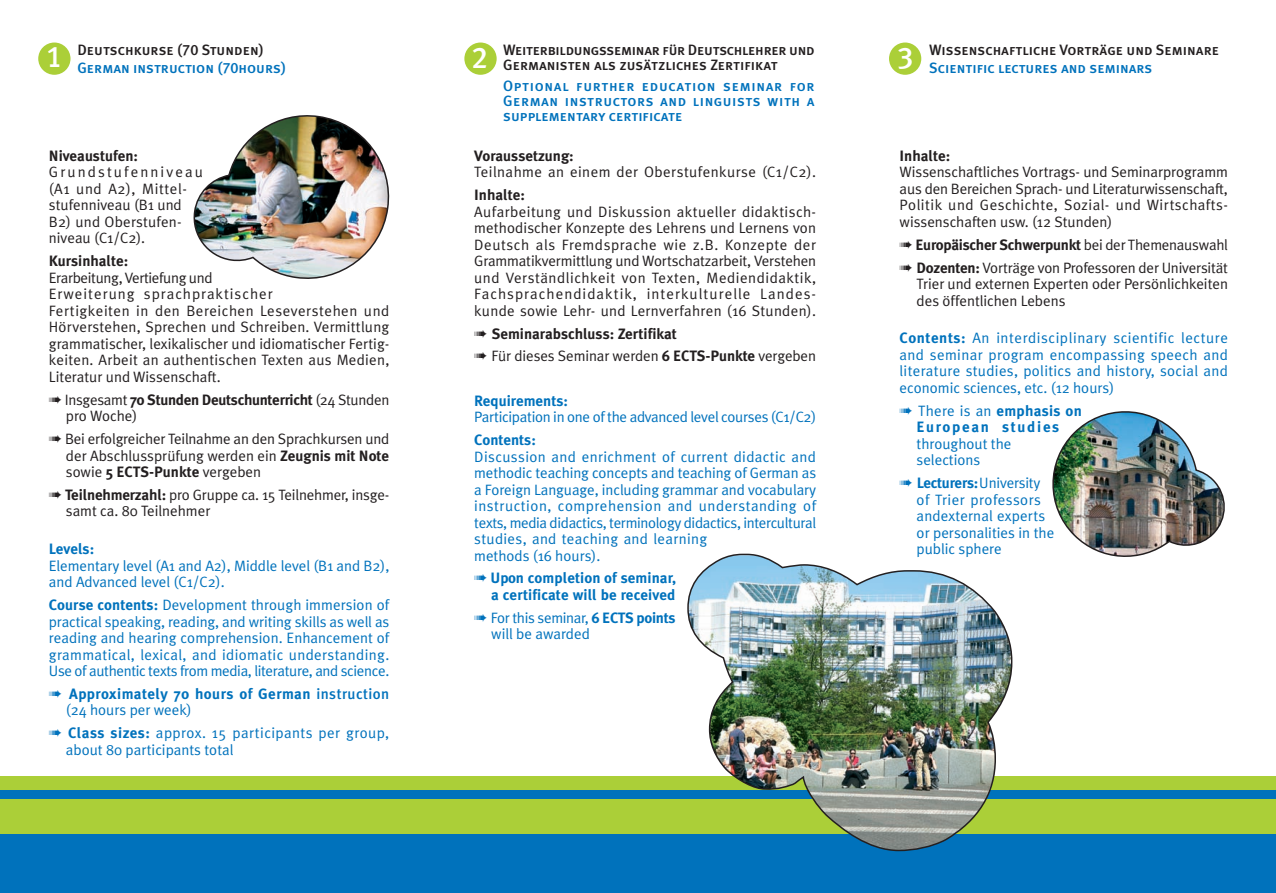
<style>
.page{position:relative;width:1276px;height:893px;background:#fff}
.page>*{position:absolute;margin:0;border:0;box-sizing:border-box;transform-origin:0 0}
.t1{font:30px "Meta Plus Medium Caps";color:#fff}
.t2{font:15px/16.5px "Meta Plus Normal";color:#231f20}
.t3{font:15px/16.5px "Meta Plus Normal";color:#0072bc}
.t4{font:15px/15px "Meta Plus Medium Caps";color:#0072bc}
.t5{font:700 15px "Meta Plus";color:#231f20}
.t6{font:15px/16.5px "Meta Plus Normal";letter-spacing:-.02em;color:#0072bc}
.t7{font:700 15px/16.5px "Meta Plus";letter-spacing:.005em;color:#0072bc;text-align:right}
.t8{font:15px/15px "Meta Plus Medium Caps";letter-spacing:-.02em;color:#231f20}
.t9{font:15px/18.9px "Meta Plus Medium Caps";color:#231f20}
.t10{font:15px/23px "Meta Plus Normal";letter-spacing:.03em;color:#0072bc}
.t11{font:700 15px "Meta Plus";letter-spacing:-.02em;color:#231f20}
.t12{font:15px "Meta Plus Normal";letter-spacing:.03em;color:#231f20}
.t13{font:700 15px "Meta Plus";letter-spacing:.03em;color:#0072bc}
.t14{font:700 15px/16.5px "Meta Plus";letter-spacing:.11em;color:#0072bc;text-align:center}
.t15{font:700 15px "Meta Plus";letter-spacing:-.015em;color:#0072bc}
.s1{color:#231f20}
.s2{font-family:"Meta Plus Normal";font-weight:400}
.s3{font-family:"Meta Plus";font-weight:700}
.s4{font-weight:500}
.s5{color:#0072bc}
</style>
<div class="page">
<div style="left:38px;top:43px;width:32px;height:32px;background:#abcf38;border-radius:50%"></div>
<div style="left:464px;top:43px;width:32px;height:32px;background:#abcf38;border-radius:50%"></div>
<div style="left:889px;top:43px;width:32px;height:32px;background:#abcf38;border-radius:50%"></div>
<div style="left:0;top:776px;width:1276px;height:117px;background:#0072bc"></div>
<div style="left:0;top:799px;width:1276px;height:35px;background:#abcf38"></div>
<div style="left:0;top:776px;width:1276px;height:13px;background:#abcf38"></div>
<img style="left:686px;top:553px;width:327px;height:299px">
<img style="left:1052px;top:411px;width:173px;height:146px">
<img style="left:193px;top:115px;width:197px;height:164px">
<p class="t4" style="left:46px;top:40px;width:241px;line-height:18.9px;text-indent:31px"><span class="s1">Deutschkurse (70 Stunden)<br></span><sup>1</sup> German instruction (70hours)</p>
<p class="t5" style="left:49px;top:149px;width:91px">Niveaustufen:</p>
<p class="t2" style="left:49px;top:165px;width:156px">Grundstufenniveau (A1 und A2), Mittel&shy;stufenniveau (B1 und<br>B2) und Oberstufen&shy;niveau (C1/C2).</p>
<p class="t5" style="left:49px;top:255px;width:81px">Kursinhalte:</p>
<p class="t2" style="left:49px;top:270px;width:342px">Erarbeitung, Vertiefung und<br>Erweiterung sprachpraktischer<br>Fertigkeiten in den Bereichen Leseverstehen und Hörverstehen, Sprechen und Schreiben. Vermittlung grammatischer, lexikalischer und idiomatischer Fertig&shy;keiten. Arbeit an authentischen Texten aus Medien, Literatur und Wissenschaft.</p>
<p class="t11" style="left:49px;top:393px;width:342px">➠ <span class="s2">Insgesamt</span> 70 Stunden Deutschunterricht <span class="s2">(24 Stunden</span></p>
<p class="t2" style="left:49px;top:406px;width:342px;line-height:23px;text-indent:17px">pro Woche)<br>➠ Bei erfolgreicher Teilnahme an den Sprachkursen und</p>
<p class="t2" style="left:66px;top:448px;width:325px">der Abschlussprüfung werden ein <span class="s3">Zeugnis mit Note </span>sowie <span class="s3">5 ECTS-Punkte</span> vergeben</p>
<p class="t2" style="left:66px;top:488px;width:325px;text-indent:-17px">➠ <span class="s3">Teilnehmerzahl:</span> pro Gruppe ca. 15 Teilnehmer, insge&shy;samt ca. 80 Teilnehmer</p>
<p class="t7" style="left:49px;top:541px;width:47px">Levels:</p>
<p class="t3" style="left:49px;top:558px;width:342px">Elementary level (A1 and A2), Middle level (B1 and B2), and Advanced level (C1/C2).</p>
<p class="t3" style="left:49px;top:598px;width:342px;text-align:justify"><span class="s3">Course contents:</span> Development through immersion of practical speaking, reading, and writing skills as well as reading and hearing comprehension. Enhancement of grammatical, lexical, and idiomatic understanding.<br>Use of authentic texts from media, literature, and science.</p>
<p class="t13" style="left:49px;top:687px;width:342px">➠ Approximately 70 hours of German <span class="s4">instruction</span></p>
<p class="t10" style="left:49px;top:700px;width:342px;text-indent:17px">(24 hours per week)<br>➠ <span class="s3">Class sizes:</span> approx. 15 participants per group,</p>
<p class="t3" style="left:66px;top:742px;width:169px">about 80 participants total</p>
<p class="t8" style="left:503px;top:42px;width:313px">Weiterbildungsseminar für Deutschlehrer und<br>Germanisten als zusätzliches Zertifikat</p>
<p class="t4" style="left:503px;top:78px;width:313px;text-align:justify">Optional further education seminar for German instructors and linguists with a supplementary certificate</p>
<p class="t5" style="left:474px;top:149px;width:101px">Voraussetzung:</p>
<p class="t12" style="left:474px;top:167px;width:343px">Teilnahme an einem der Oberstufenkurse (C1/C2).</p>
<p class="t5" style="left:474px;top:189px;width:52px">Inhalte:</p>
<p class="t2" style="left:474px;top:204px;width:343px;text-align:justify">Aufarbeitung und Diskussion aktueller didaktisch&shy;methodischer Konzepte des Lehrens und Lernens von Deutsch als Fremdsprache wie z.B. Konzepte der Grammatikvermittlung und Wortschatzarbeit, Verstehen und Verständlichkeit von Texten, Mediendidaktik, Fachsprachendidaktik, interkulturelle Landes&shy;kunde sowie Lehr- und Lernverfahren (16 Stunden).</p>
<p class="t5" style="left:474px;top:327px;width:204px">➠ Seminarabschluss: Zertifikat</p>
<p class="t2" style="left:474px;top:349px;width:343px">➠ Für dieses Seminar werden <span class="s3">6 ECTS-Punkte</span> vergeben</p>
<p class="t7" style="left:474px;top:393px;width:95px">Requirements:</p>
<p class="t6" style="left:474px;top:410px;width:343px">Participation in one of the advanced level courses (C1/C2)</p>
<p class="t7" style="left:474px;top:432px;width:63px">Contents:</p>
<p class="t3" style="left:474px;top:449px;width:343px">Discussion and enrichment of current didactic and methodic teaching concepts and teaching of German as a Foreign Language, including grammar and vocabulary instruction, comprehension and understanding of texts, media didactics, terminology didactics, intercultural studies, and teaching and learning<br>methods (16 hours).</p>
<p class="t7" style="left:474px;top:571px;width:203px">➠ Upon completion of seminar, a certificate will be received</p>
<p class="t6" style="left:491px;top:610px;width:186px;text-indent:-17px">➠ For this seminar, <span class="s3">6 ECTS points </span>will be awarded</p>
<h1 class="t1" style="left:472px;top:40px;width:18px">2</h1>
<p class="t9" style="left:897px;top:40px;width:323px;text-indent:32px">Wissenschaftliche Vorträge und Seminare<br><sup>3</sup> <span class="s5">Scientific lectures and seminars</span></p>
<p class="t5" style="left:899px;top:149px;width:52px">Inhalte:</p>
<p class="t2" style="left:899px;top:165px;width:330px;text-align:justify">Wissenschaftliches Vortrags- und Seminarprogramm aus den Bereichen Sprach- und Literaturwissenschaft, Politik und Geschichte, Sozial- und Wirtschafts&shy;wissenschaften usw. (12 Stunden)</p>
<p class="t5" style="left:899px;top:238px;width:330px">➠ Europäischer Schwerpunkt <span class="s2">bei der Themenauswahl</span></p>
<p class="t2" style="left:916px;top:260px;width:313px;text-align:justify;text-indent:-17px">➠ <span class="s3">Dozenten:</span> Vorträge von Professoren der Universität Trier und externen Experten oder Persönlichkeiten des öffentlichen Lebens</p>
<p class="t3" style="left:899px;top:331px;width:330px;text-align:justify"><span class="s3">Contents:</span> An interdisciplinary scientific lecture and seminar program encompassing speech and literature studies, politics and history, social and economic sciences, etc. (12 hours)</p>
<p class="t14" style="left:899px;top:403px;width:184px">➠ <span class="s2">There is an</span> emphasis on<br>European studies</p>
<p class="t3" style="left:916px;top:436px;width:96px">throughout the selections</p>
<p class="t15" style="left:899px;top:477px;width:142px">➠ Lecturers:<span class="s2">University</span></p>
<p class="t3" style="left:916px;top:492px;width:139px">of Trier professors andexternal experts or personalities in the public sphere</p>
</div>
